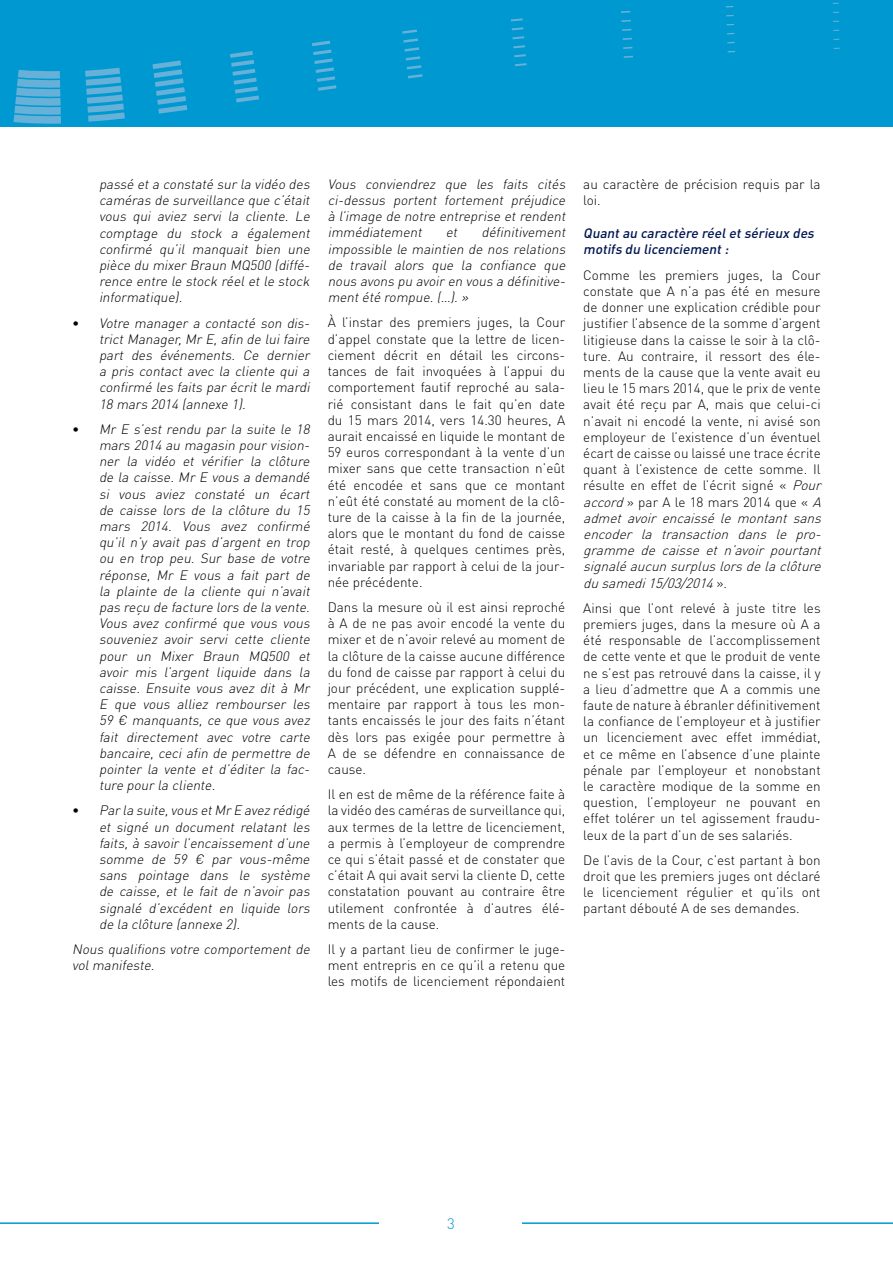
<style>
.page{position:relative;width:893px;height:1263px;background:#fff}
.page>*{position:absolute;margin:0;border:0;box-sizing:border-box;transform-origin:0 0}
.t1{font:300 15px "DIN Pro";color:#0098d1}
.t2{font:300 13.5px/16.2px "DIN Pro";color:#000;text-align:justify}
.t3{font:italic 300 13.5px/16.2px "DIN Pro";color:#000;text-align:justify}
.t4{font:italic 500 13.5px/16.2px "DIN Pro";color:#001552}
.s1{font-style:normal}
.s2{font-style:italic}
</style>
<div class="page">
<hr style="left:0;top:1222px;width:893px;height:2px;background:#0098d1">
<div style="left:380px;top:1217px;width:142px;height:46px;background:#fff"></div>
<div style="left:0;top:0;width:892px;height:126px;background:#0098d1"></div>
<svg style="left:511px;top:18px;width:12px;height:3px"></svg>
<svg style="left:621px;top:11px;width:10px;height:2px"></svg>
<svg style="left:512px;top:27px;width:12px;height:3px"></svg>
<svg style="left:621px;top:20px;width:10px;height:2px"></svg>
<svg style="left:512px;top:36px;width:13px;height:3px"></svg>
<svg style="left:622px;top:29px;width:10px;height:2px"></svg>
<svg style="left:513px;top:45px;width:12px;height:3px"></svg>
<svg style="left:623px;top:38px;width:9px;height:2px"></svg>
<svg style="left:514px;top:54px;width:12px;height:3px"></svg>
<svg style="left:623px;top:47px;width:10px;height:2px"></svg>
<svg style="left:14px;top:70px;width:47px;height:54px;background:#50abd6"></svg>
<svg style="left:85px;top:68px;width:40px;height:54px"></svg>
<svg style="left:153px;top:60px;width:35px;height:54px"></svg>
<svg style="left:230px;top:51px;width:29px;height:51px"></svg>
<svg style="left:312px;top:41px;width:25px;height:50px"></svg>
<svg style="left:402px;top:29px;width:21px;height:49px"></svg>
<svg style="left:515px;top:63px;width:12px;height:3px"></svg>
<svg style="left:624px;top:56px;width:9px;height:2px"></svg>
<p class="t3" style="left:99px;top:175px;width:215px">passé eta constaté surla vidéo des caméras de surveillance que c’était vous qui aviez servi la cliente. Le comptage du stock a également confirmé qu’il manquait bien une pièce du mixerBraun MQ500 (diffé&shy;rence entre le stock réel et le stock informatique).</p>
<p class="t3" style="left:99px;top:314px;width:215px;text-indent:-27px"><span class="s1">•</span> Votre manager a contacté son dis&shy;trictManager,MrE,afin de luifaire part des événements. Ce dernier a pris contact avec la cliente qui a confirmé les faits par écrit le mardi 18 mars 2014 (annexe 1).</p>
<p class="t3" style="left:99px;top:420px;width:215px;text-indent:-27px"><span class="s1">•</span> Mr E s’est rendu par la suite le 18 mars 2014 au magasin pour vision&shy;ner la vidéo et vérifier la clôture de la caisse. Mr E vous a demandé si vous aviez constaté un écart de caisse lors de la clôture du 15 mars 2014. Vous avez confirmé qu’il n’y avait pas d’argent en trop ou en trop peu. Sur base de votre réponse, Mr E vous a fait part de la plainte de la cliente qui n’avait pas reçu de facture lors de la vente.<br>Vous avez confirmé que vous vous souveniez avoir servi cette cliente pour un Mixer Braun MQ500 et avoir mis l’argent liquide dans la caisse. Ensuite vous avez dit à Mr E que vous alliez rembourser les 59 € manquants, ce que vous avez fait directement avec votre carte bancaire, ceci afin de permettre de pointer la vente et d’éditer la fac&shy;ture pourla cliente.</p>
<p class="t3" style="left:99px;top:802px;width:215px;text-indent:-27px"><span class="s1">•</span> Parla suite,vous etMrE avez rédigé et signé un document relatant les faits, à savoir l’encaissement d’une somme de 59 € par vous-même sans pointage dans le système de caisse, et le fait de n’avoir pas signalé d’excédent en liquide lors de la clôture (annexe 2).</p>
<p class="t3" style="left:72px;top:940px;width:242px">Nous qualifions votre comportement de volmanifeste.</p>
<p class="t3" style="left:328px;top:175px;width:242px">Vous conviendrez que les faits cités ci-dessus portent fortement préjudice à l’image de notre entreprise et rendent immédiatement</p>
<p class="t3" style="left:328px;top:224px;width:242px;text-indent:154px">définitivement impossible le maintien de nos relations de travail alors que la confiance que nous avons pu avoiren vous a définitive&shy;mentété rompue.(…).»</p>
<p class="t2" style="left:328px;top:314px;width:239px">À l’instar des premiers juges, la Cour d’appel constate que la lettre de licen&shy;ciement décrit en détail les circons&shy;tances de fait invoquées à l’appui du comportement fautif reproché au sala&shy;rié consistant dans le fait qu’en date du 15 mars 2014, vers 14.30 heures, A aurait encaissé en liquide le montant de 59 euros correspondant à la vente d’un mixer sans que cette transaction n’eût été encodée et sans que ce montant n’eût été constaté au moment de la clô&shy;ture de la caisse à la fin de la journée, alors que le montant du fond de caisse était resté, à quelques centimes près, invariable par rapport à celui de la jour&shy;née précédente.</p>
<p class="t2" style="left:328px;top:598px;width:239px">Dans la mesure où il est ainsi reproché à A de ne pas avoir encodé la vente du mixer et de n’avoir relevé au moment de la clôture de la caisse aucune différence du fond de caisse par rapport à celui du jour précédent, une explication supplé&shy;mentaire par rapport à tous les mon&shy;tants encaissés le jour des faits n’étant dès lors pas exigée pour permettre à A de se défendre en connaissance de cause.</p>
<p class="t2" style="left:328px;top:786px;width:239px">Il en est de même de la référence faite à la vidéo des caméras de surveillance qui, aux termes de la lettre de licenciement, a permis à l’employeur de comprendre ce qui s’était passé et de constater que c’était A qui avait servi la cliente D, cette constatation pouvant au contraire être utilement confrontée à d’autres élé&shy;ments de la cause.</p>
<p class="t2" style="left:328px;top:940px;width:239px">Il y a partant lieu de confirmer le juge&shy;ment entrepris en ce qu’il a retenu que les motifs de licenciement répondaient</p>
<p class="t3" style="left:446px;top:224px;width:16px">et</p>
<p class="t2" style="left:583px;top:175px;width:239px">au caractère de précision requis par la loi.</p>
<p class="t4" style="left:583px;top:225px;width:235px">Quantau caractère réeletsérieux des motifs du licenciement:</p>
<p class="t2" style="left:583px;top:266px;width:244px;text-align:left">Comme les premiers juges, la Cour constate que A n’a pas été en mesure de donner une explication crédible pour justifier l’absence de la somme d’argent litigieuse dans la caisse le soir à la clô&shy;ture. Au contraire, il ressort des éle&shy;ments de la cause que la vente avait eu lieu le 15 mars 2014, que le prix de vente avait été reçu par A, mais que celui-ci n’avait ni encodé la vente, ni avisé son employeur de l’existence d’un éventuel écart de caisse ou laissé une trace écrite quant à l’existence de cette somme. Il résulte en effet de l’écrit signé « <span class="s2">Pour accord</span>» par A le 18 mars 2014 que « <span class="s2">A admet avoir encaissé le montant sans encoder la transaction dans le pro&shy;gramme de caisse et n’avoir pourtant signaléaucunsurpluslorsdelaclôture dusamedi15/03/2014</span>» .</p>
<p class="t2" style="left:583px;top:599px;width:239px">Ainsi que l’ont relevé à juste titre les premiers juges, dans la mesure où A a été responsable de l’accomplissement de cette vente et que le produit de vente ne s’est pas retrouvé dans la caisse, il y a lieu d’admettre que A a commis une faute de nature à ébranler définitivement la confiance de l’employeur et à justifier un licenciement avec effet immédiat, et ce même en l’absence d’une plainte pénale par l’employeur et nonobstant le caractère modique de la somme en question, l’employeur ne pouvant en effet tolérer un tel agissement fraudu&shy;leux de la part d’un de ses salariés.</p>
<p class="t2" style="left:583px;top:851px;width:239px">De l’avis de la Cour, c’est partant à bon droit que les premiers juges ont déclaré le licenciement régulier et qu’ils ont partant débouté A de ses demandes.</p>
<p class="t1" style="left:447px;top:1213px;width:9px">3</p>
</div>
